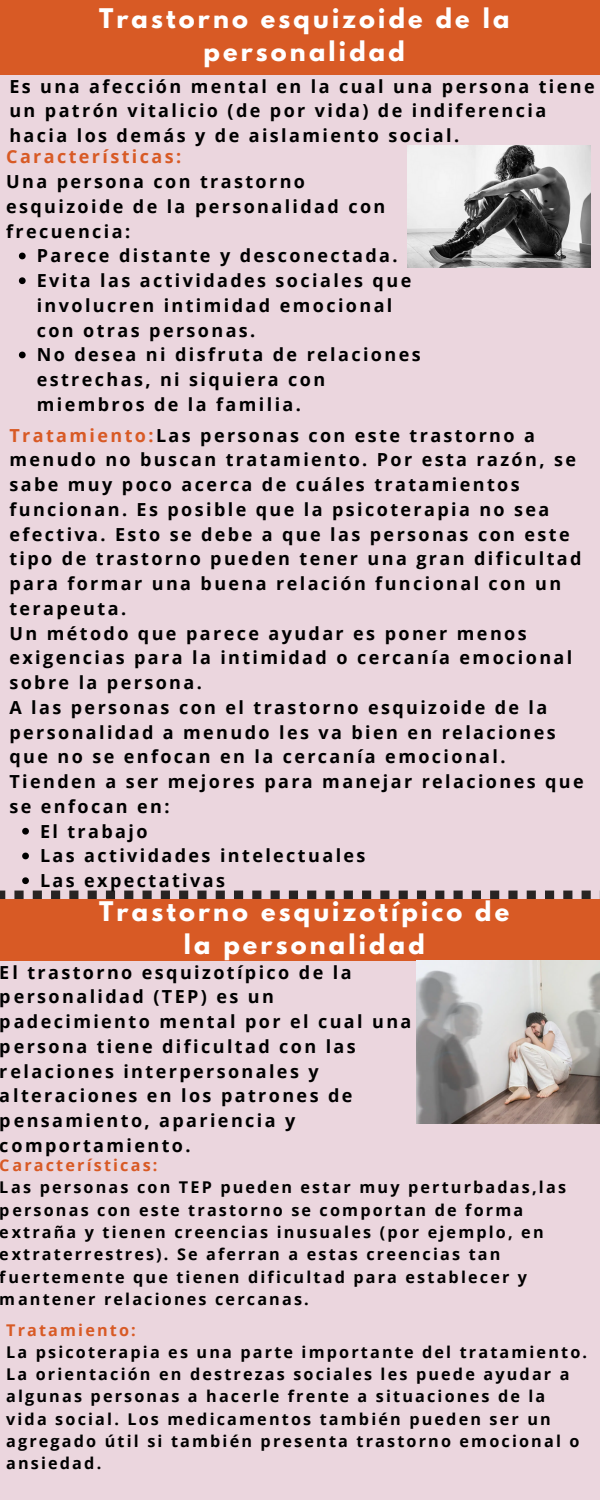
<style>
.page{position:relative;width:600px;height:1500px;background:#ebd6de}
.page>*{position:absolute;margin:0;border:0;box-sizing:border-box;transform-origin:0 0}
.t1{font:700 24px/33px "League Spartan";letter-spacing:.135em;color:#fff;text-align:center}
.t2{font:700 18px/24.8px "Open Sans";letter-spacing:.135em;color:#000}
.t3{font:700 18px "Open Sans";letter-spacing:.135em;color:#d85a25}
.t4{font:700 16.2px/22.3px "Open Sans";letter-spacing:.135em;color:#000}
.t5{font:700 16.2px "Open Sans";letter-spacing:.135em;color:#d85a25}
.s1{color:#d85a25}
</style>
<div class="page">
<div style="left:0;top:0;width:600px;height:75px;background:#d85a25"></div>
<svg style="left:0;top:891px;width:280px;height:9px"></svg>
<svg style="left:289px;top:891px;width:311px;height:9px"></svg>
<div style="left:0;top:900px;width:600px;height:61px;background:#d85a25"></div>
<svg style="left:19px;top:253px;width:7px;height:6px"></svg>
<svg style="left:19px;top:277px;width:7px;height:7px"></svg>
<svg style="left:19px;top:352px;width:7px;height:6px"></svg>
<img style="left:407px;top:146px;width:183px;height:121px">
<svg style="left:22px;top:828px;width:7px;height:7px"></svg>
<svg style="left:22px;top:853px;width:7px;height:6px"></svg>
<svg style="left:22px;top:877px;width:7px;height:7px"></svg>
<img style="left:417px;top:961px;width:183px;height:163px">
<h1 class="t1" style="left:99px;top:5px;width:412px">Trastorno esquizoide de la personalidad</h1>
<p class="t2" style="left:9px;top:73px;width:587px">Es una afección mental en la cual una persona tiene un patrón vitalicio (de por vida) de indiferencia hacia los demás y de aislamiento social.</p>
<p class="t3" style="left:6px;top:144px;width:177px">Características:</p>
<p class="t2" style="left:6px;top:169px;width:381px">Una persona con trastorno esquizoide de la personalidad con frecuencia:</p>
<p class="t2" style="left:37px;top:243px;width:385px">Parece distante y desconectada.<br>Evita las actividades sociales que involucren intimidad emocional con otras personas.<br>No desea ni disfruta de relaciones estrechas, ni siquiera con miembros de la familia.</p>
<p class="t2" style="left:9px;top:422px;width:576px"><span class="s1">Tratamiento:</span>Las personas con este trastorno a menudo no buscan tratamiento. Por esta razón, se sabe muy poco acerca de cuáles tratamientos funcionan. Es posible que la psicoterapia no sea efectiva. Esto se debe a que las personas con este tipo de trastorno pueden tener una gran dificultad para formar una buena relación funcional con un terapeuta.<br>Un método que parece ayudar es poner menos exigencias para la intimidad o cercanía emocional sobre la persona.<br>A las personas con el trastorno esquizoide de la personalidad a menudo les va bien en relaciones que no se enfocan en la cercanía emocional.<br>Tienden a ser mejores para manejar relaciones que se enfocan en:</p>
<p class="t2" style="left:40px;top:818px;width:327px">El trabajo<br>Las actividades intelectuales<br>Las expectativas</p>
<h1 class="t1" style="left:99px;top:897px;width:412px">Trastorno esquizotípico de la personalidad</h1>
<p class="t2" style="left:0;top:959px;width:413px">El trastorno esquizotípico de la personalidad (TEP) es un padecimiento mental por el cual una persona tiene dificultad con las relaciones interpersonales y alteraciones en los patrones de pensamiento, apariencia y comportamiento.</p>
<p class="t5" style="left:0;top:1154px;width:159px">Características:</p>
<p class="t4" style="left:0;top:1176px;width:568px">Las personas con TEP pueden estar muy perturbadas,las personas con este trastorno se comportan de forma extraña y tienen creencias inusuales (por ejemplo, en extraterrestres). Se aferran a estas creencias tan fuertemente que tienen dificultad para establecer y mantener relaciones cercanas.</p>
<p class="t5" style="left:6px;top:1318px;width:131px">Tratamiento:</p>
<p class="t4" style="left:6px;top:1340px;width:582px">La psicoterapia es una parte importante del tratamiento.<br>La orientación en destrezas sociales les puede ayudar a algunas personas a hacerle frente a situaciones de la vida social. Los medicamentos también pueden ser un agregado útil si también presenta trastorno emocional o ansiedad.</p>
</div>
